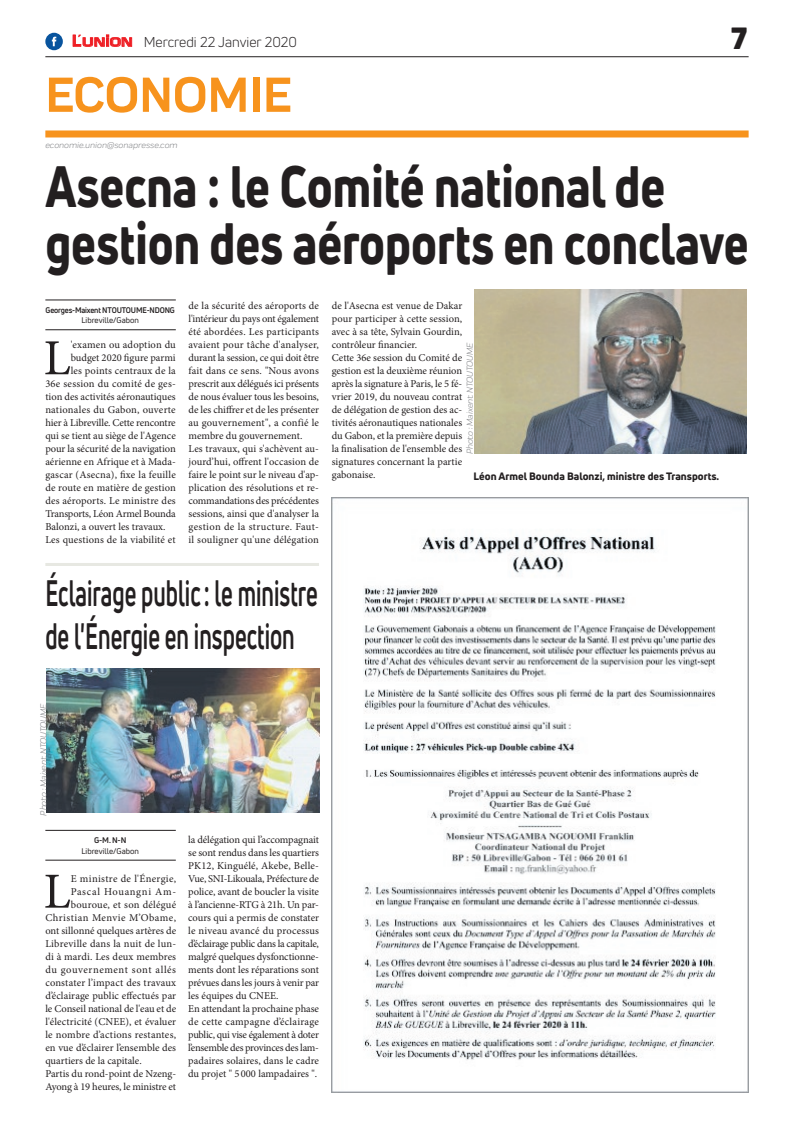
<style>
.page{position:relative;width:794px;height:1129px;background:#fff}
.page>*{position:absolute;margin:0;border:0;box-sizing:border-box;transform-origin:0 0}
.t1{font:800 57px/57px "Uni Neue";color:#231f20;scale:.82 1}
.t2{font:700 51px "Praktika";color:#f7931d}
.t3{font:50.5px "Minion Pro";color:#231f20}
.t4{font:700 36px/43.2px "Uni Neue";color:#231f20;scale:.62 1}
.t5{font:900 30px "Uni Neue";color:#231f20}
.t6{font:14px "Uni Neue";color:#231f20}
.t7{font:10.5px/13px "Minion Pro";color:#231f20}
.t8{font:10.5px "Minion Pro";letter-spacing:.02em;color:#231f20}
.t9{font:800 10.5px "Uni Neue";color:#231f20}
.t10{font:10.5px "Minion Pro";letter-spacing:-.02em;color:#231f20}
.t11{font:10.5px "Minion Pro";letter-spacing:.04em;color:#231f20}
.t12{font:10.5px "Minion Pro";letter-spacing:.05em;color:#231f20}
.t13{font:10.5px "Minion Pro";letter-spacing:.03em;color:#231f20}
.t14{font:10.5px "Minion Pro";letter-spacing:.025em;color:#231f20}
.t15{font:10.5px "Minion Pro";letter-spacing:.06em;color:#231f20}
.t16{font:italic 9px "Praktika";color:#818386}
.t17{font:8px "Uni Neue";color:#231f20}
.t18{font:700 8px "Uni Neue";letter-spacing:-.02em;color:#231f20;scale:.95 1}
.t19{font:700 8px "Uni Neue";letter-spacing:-.02em;color:#231f20}
.s1{font-family:"Eurostile";font-weight:600;font-size:15px;color:#ee1d23}
.s2{font-family:"Eurostile";font-weight:600;font-size:11.4px;color:#ee1d23}
</style>
<div class="page">
<div style="left:45px;top:130px;width:703px;height:7px;background:#f7931d"></div>
<hr style="left:45px;top:56px;width:703px;height:1px;background:#231f20">
<svg style="left:72px;top:34px;width:60px;height:13px"></svg>
<div style="left:45px;top:33px;width:18px;height:17px;background:#08549e;border-radius:50%"></div>
<svg style="left:52px;top:37px;width:4px;height:9px"></svg>
<img style="left:331px;top:497px;width:417px;height:594px">
<hr style="left:45px;top:329px;width:131px;height:1px;background:#231f20">
<hr style="left:45px;top:300px;width:131px;height:1px;background:#231f20">
<img style="left:474px;top:289px;width:272px;height:165px">
<hr style="left:45px;top:859px;width:131px;height:1px;background:#231f20">
<hr style="left:45px;top:830px;width:131px;height:1px;background:#231f20">
<img style="left:47px;top:668px;width:272px;height:144px">
<hr style="left:45px;top:563px;width:274px;height:3px;background:#e7e8e2">
<h3 class="t6" style="left:72px;top:33px;width:226px"><span class="s1">L</span><span class="s2">UNION</span> Mercredi 22 Janvier 2020</h3>
<h2 class="t2" style="left:45px;top:54px;width:248px">ECONOMIE</h2>
<p class="t16" style="left:45px;top:139px;width:134px">economie.union@sonapresse.com</p>
<h3 class="t5" style="left:731px;top:17px;width:18px">7</h3>
<h1 class="t1" style="left:45px;top:157px;width:859px">Asecna : le Comité national de gestion des aéroports en conclave</h1>
<p class="t18" style="left:46px;top:305px;width:138px">Georges-Maixent NTOUTOUME-NDONG</p>
<p class="t17" style="left:82px;top:315px;width:59px">Libreville/Gabon</p>
<p class="t7" style="left:189px;top:299px;width:132px">de la sécurité des aéroports de l'intérieur du pays ont également été abordées. Les participants avaient pour tâche d'analyser, durant la session, ce qui doit être fait dans ce sens. "Nous avons prescrit aux délégués ici présents de nous évaluer tous les besoins, de les chiffrer et de les présenter au gouvernement", a confié le membre du gouvernement.<br>Les travaux, qui s'achèvent au&shy;jourd’hui, offrent l'occasion de faire le point sur le niveau d'ap&shy;plication des résolutions et re&shy;commandations des précédentes sessions, ainsi que d'analyser la gestion de la structure. Faut&shy;il souligner qu'une délégation</p>
<p class="t7" style="left:332px;top:299px;width:132px">de l'Asecna est venue de Dakar pour participer à cette session, avec à sa tête, Sylvain Gourdin, contrôleur financier.<br>Cette 36e session du Comité de gestion est la deuxième réunion après la signature à Paris, le 5 fé&shy;vrier 2019, du nouveau contrat de délégation de gestion des ac&shy;tivités aéronautiques nationales du Gabon, et la première depuis la finalisation de l'ensemble des signatures concernant la partie gabonaise.</p>
<h3 class="t3" style="left:44px;top:324px;width:29px">L</h3>
<p class="t7" style="left:71px;top:338px;width:107px">'examen ou adoption du</p>
<p class="t16" style="left:463px;top:454px;width:114px;rotate:-90deg">Photo : Maixent NTOUTOUME</p>
<p class="t7" style="left:71px;top:351px;width:107px">budget 2020 figure parmi</p>
<p class="t7" style="left:71px;top:364px;width:107px">les points centraux de la</p>
<p class="t8" style="left:45px;top:377px;width:132px">36e session du comité de ges-</p>
<p class="t7" style="left:45px;top:390px;width:132px">tion des activités aéronautiques</p>
<p class="t8" style="left:45px;top:403px;width:132px">nationales du Gabon, ouverte</p>
<p class="t7" style="left:45px;top:416px;width:132px">hier à Libreville. Cette rencontre</p>
<p class="t7" style="left:45px;top:429px;width:132px">qui se tient au siège de l'Agence</p>
<p class="t7" style="left:45px;top:442px;width:132px">pour la sécurité de la navigation</p>
<p class="t7" style="left:45px;top:455px;width:132px">aérienne en Afrique et à Mada-</p>
<p class="t8" style="left:45px;top:468px;width:132px">gascar (Asecna), fixe la feuille</p>
<p class="t7" style="left:45px;top:481px;width:132px">de route en matière de gestion</p>
<p class="t7" style="left:45px;top:494px;width:132px">des aéroports. Le ministre des</p>
<p class="t10" style="left:45px;top:507px;width:132px">Transports, Léon Armel Bounda</p>
<p class="t7" style="left:45px;top:520px;width:122px">Balonzi, a ouvert les travaux.</p>
<p class="t7" style="left:45px;top:533px;width:132px">Les questions de la viabilité et</p>
<p class="t9" style="left:473px;top:469px;width:247px">Léon Armel Bounda Balonzi, ministre des Transports.</p>
<h3 class="t4" style="left:45px;top:570px;width:441px">Éclairage public : le ministre de l'Énergie en inspection</h3>
<p class="t16" style="left:37px;top:815px;width:114px;rotate:-90deg">Photo : Maixent NTOUTOUME</p>
<p class="t19" style="left:94px;top:835px;width:34px">G-M. N-N</p>
<p class="t17" style="left:82px;top:845px;width:59px">Libreville/Gabon</p>
<h3 class="t3" style="left:44px;top:857px;width:29px">L</h3>
<p class="t13" style="left:71px;top:871px;width:107px">E ministre de l'Énergie,</p>
<p class="t15" style="left:71px;top:884px;width:107px">Pascal Houangni Am-</p>
<p class="t14" style="left:71px;top:897px;width:107px">bouroue, et son délégué</p>
<p class="t11" style="left:45px;top:910px;width:132px">Christian Menvie M’Obame,</p>
<p class="t7" style="left:45px;top:923px;width:132px">ont sillonné quelques artères de</p>
<p class="t8" style="left:45px;top:936px;width:132px">Libreville dans la nuit de lun-</p>
<p class="t7" style="left:45px;top:949px;width:132px">di à mardi. Les deux membres</p>
<p class="t12" style="left:45px;top:962px;width:132px">du gouvernement sont allés</p>
<p class="t8" style="left:45px;top:975px;width:132px">constater l’impact des travaux</p>
<p class="t7" style="left:45px;top:988px;width:132px">d’éclairage public effectués par</p>
<p class="t7" style="left:45px;top:1001px;width:132px">le Conseil national de l'eau et de</p>
<p class="t7" style="left:45px;top:1014px;width:132px">l'électricité (CNEE), et évaluer</p>
<p class="t8" style="left:45px;top:1027px;width:132px">le nombre d’actions restantes,</p>
<p class="t7" style="left:45px;top:1040px;width:132px">en vue d’éclairer l’ensemble des</p>
<p class="t7" style="left:45px;top:1053px;width:98px">quartiers de la capitale.</p>
<p class="t7" style="left:45px;top:1066px;width:132px">Partis du rond-point de Nzeng-</p>
<p class="t7" style="left:45px;top:1079px;width:132px">Ayong à 19 heures, le ministre et</p>
<p class="t7" style="left:188px;top:832px;width:132px">la délégation qui l’accompagnait se sont rendus dans les quartiers<br>PK12, Kinguélé, Akebe, Belle-<br>Vue, SNI-Likouala, Préfecture de police, avant de boucler la visite à l’ancienne-RTG à 21h. Un par&shy;cours qui a permis de constater le niveau avancé du processus d’éclairage public dans la capitale, malgré quelques dysfonctionne&shy;ments dont les réparations sont prévues dans les jours à venir par les équipes du CNEE.<br>En attendant la prochaine phase de cette campagne d’éclairage public, qui vise également à doter l’ensemble des provinces des lam&shy;padaires solaires, dans le cadre du projet " 5 000 lampadaires ".</p>
</div>
